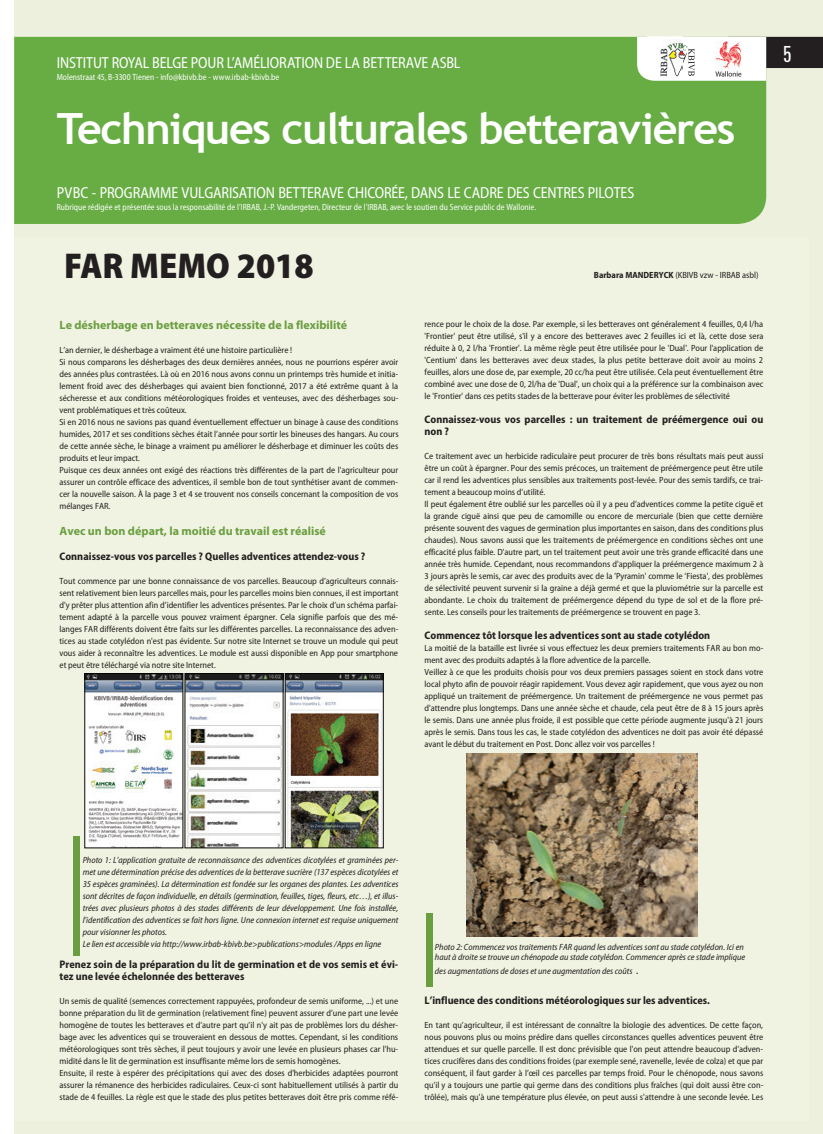
<style>
.page{position:relative;width:823px;height:1134px;background:#fff}
.page>*{position:absolute;margin:0;border:0;box-sizing:border-box;transform-origin:0 0}
.t1{font:700 43px "Trebuchet MS";letter-spacing:-.03em;color:#fff}
.t2{font:900 semi-condensed 36px "Myriad Pro";color:#231f20}
.t3{font:500 condensed 22.5px "DINOT";color:#fff}
.t4{font:semi-condensed 16px "Myriad Pro";letter-spacing:-.005em;color:#fff;scale:.95 1}
.t5{font:700 12px "Myriad Pro";color:#6b9e41}
.t6{font:700 semi-condensed 11px/12px "Myriad Pro";color:#231f20}
.t7{font:semi-condensed 9px/12px "Myriad Pro";color:#231f20}
.t8{font:italic semi-condensed 9px/12px "Myriad Pro";color:#231f20}
.t9{font:semi-condensed 9px "Myriad Pro";letter-spacing:.005em;color:#fff;scale:.92 1}
.s1{font-weight:700}
.s2{font-family:"Calibri";font-style:normal;font-stretch:normal;font-size:12px}
</style>
<div class="page">
<div style="left:14px;top:0;width:808px;height:1134px;background:#ecf0dc"></div>
<div style="left:14px;top:37px;width:751px;height:187px;background:#67ad44"></div>
<svg style="left:636px;top:37px;width:186px;height:44px;background:#b2b3ae"></svg>
<div style="left:710px;top:41px;width:35px;height:35px;background:#fff"></div>
<img style="left:715px;top:41px;width:26px;height:35px">
<div style="left:74px;top:836px;width:6px;height:119px;background:#6b9e41"></div>
<div style="left:426px;top:913px;width:6px;height:74px;background:#6b9e41"></div>
<img style="left:87px;top:675px;width:94px;height:171px">
<div style="left:85px;top:673px;width:98px;height:175px;border:1px solid #040503"></div>
<img style="left:187px;top:675px;width:94px;height:171px">
<div style="left:185px;top:673px;width:98px;height:175px;border:1px solid #040503"></div>
<img style="left:287px;top:675px;width:94px;height:171px">
<div style="left:285px;top:673px;width:98px;height:175px;border:1px solid #040503"></div>
<img style="left:466px;top:753px;width:231px;height:184px">
<img style="left:646px;top:36px;width:36px;height:35px">
<h3 class="t4" style="left:57px;top:54px;width:426px">INSTITUT ROYAL BELGE POUR L’AMÉLIORATION DE LA BETTERAVE ASBL</h3>
<p class="t9" style="left:57px;top:72px;width:243px">Molenstraat 45, B-3300 Tienen - info@kbivb.be - www.irbab-kbivb.be</p>
<h1 class="t1" style="left:57px;top:102px;width:679px">Techniques culturales betteravières</h1>
<h3 class="t4" style="left:57px;top:184px;width:609px">PVBC - PROGRAMME VULGARISATION BETTERAVE CHICORÉE, DANS LE CADRE DES CENTRES PILOTES</h3>
<p class="t9" style="left:57px;top:202px;width:522px">Rubrique rédigée et présentée sous la responsabilité de l’IRBAB, J.-P. Vandergeten, Directeur de l’IRBAB, avec le soutien du Service public de Wallonie.</p>
<h2 class="t2" style="left:64px;top:246px;width:251px">FAR MEMO 2018</h2>
<h3 class="t5" style="left:59px;top:317px;width:289px">Le désherbage en betteraves nécessite de la flexibilité</h3>
<p class="t7" style="left:59px;top:344px;width:340px">L’an dernier, le désherbage a vraiment été une histoire particulière !<br>Si nous comparons les désherbages des deux dernières années, nous ne pourrions espérer avoir des années plus contrastées. Là où en 2016 nous avons connu un printemps très humide et initia&shy;lement froid avec des désherbages qui avaient bien fonctionné, 2017 a été extrême quant à la sécheresse et aux conditions météorologiques froides et venteuses, avec des désherbages sou&shy;vent problématiques et très coûteux.<br>Si en 2016 nous ne savions pas quand éventuellement effectuer un binage à cause des conditions humides, 2017 et ses conditions sèches était l’année pour sortir les bineuses des hangars. Au cours de cette année sèche, le binage a vraiment pu améliorer le désherbage et diminuer les coûts des produits et leur impact.<br>Puisque ces deux années ont exigé des réactions très différentes de la part de l'agriculteur pour assurer un contrôle efficace des adventices, il semble bon de tout synthétiser avant de commen&shy;cer la nouvelle saison. À la page 3 et 4 se trouvent nos conseils concernant la composition de vos mélanges FAR.</p>
<h3 class="t5" style="left:59px;top:523px;width:268px">Avec un bon départ, la moitié du travail est réalisé</h3>
<p class="t6" style="left:59px;top:550px;width:307px">Connaissez-vous vos parcelles ? Quelles adventices attendez-vous ?</p>
<p class="t7" style="left:59px;top:575px;width:340px;text-align:justify">Tout commence par une bonne connaissance de vos parcelles. Beaucoup d’agriculteurs connais&shy;sent relativement bien leurs parcelles mais, pour les parcelles moins bien connues, il est important d'y prêter plus attention afin d’identifier les adventices présentes. Par le choix d’un schéma parfai&shy;tement adapté à la parcelle vous pouvez vraiment épargner. Cela signifie parfois que des mé&shy;langes FAR différents doivent être faits sur les différentes parcelles. La reconnaissance des adven&shy;tices au stade cotylédon n'est pas évidente. Sur notre site Internet se trouve un module qui peut vous aider à reconnaître les adventices. Le module est aussi disponible en App pour smartphone et peut être téléchargé via notre site Internet.</p>
<p class="t7" style="left:593px;top:270px;width:166px"><span class="s1">Barbara MANDERYCK</span> (KBIVB vzw - IRBAB asbl)</p>
<p class="t7" style="left:424px;top:318px;width:340px;text-align:justify">rence pour le choix de la dose. Par exemple, si les betteraves ont généralement 4 feuilles, 0,4 l/ha 'Frontier' peut être utilisé, s'il y a encore des betteraves avec 2 feuilles ici et là, cette dose sera réduite à 0, 2 l/ha 'Frontier'. La même règle peut être utilisée pour le 'Dual'. Pour l'application de 'Centium' dans les betteraves avec deux stades, la plus petite betterave doit avoir au moins 2 feuilles, alors une dose de, par exemple, 20 cc/ha peut être utilisée. Cela peut éventuellement être combiné avec une dose de 0, 2l/ha de 'Dual', un choix qui a la préférence sur la combinaison avec le 'Frontier' dans ces petits stades de la betterave pour éviter les problèmes de sélectivité</p>
<p class="t6" style="left:424px;top:413px;width:340px">Connaissez-vous vos parcelles : un traitement de préémergence oui ou non ?</p>
<p class="t7" style="left:424px;top:450px;width:340px">Ce traitement avec un herbicide radiculaire peut procurer de très bons résultats mais peut aussi être un coût à épargner. Pour des semis précoces, un traitement de préémergence peut être utile car il rend les adventices plus sensibles aux traitements post-levée. Pour des semis tardifs, ce trai&shy;tement a beaucoup moins d’utilité.<br>Il peut également être oublié sur les parcelles où il y a peu d’adventices comme la petite ciguë et la grande ciguë ainsi que peu de camomille ou encore de mercuriale (bien que cette dernière présente souvent des vagues de germination plus importantes en saison, dans des conditions plus chaudes). Nous savons aussi que les traitements de préémergence en conditions sèches ont une efficacité plus faible. D'autre part, un tel traitement peut avoir une très grande efficacité dans une année très humide. Cependant, nous recommandons d'appliquer la préémergence maximum 2 à 3 jours après le semis, car avec des produits avec de la 'Pyramin' comme le ‘Fiesta', des problèmes de sélectivité peuvent survenir si la graine a déjà germé et que la pluviométrie sur la parcelle est abondante. Le choix du traitement de préémergence dépend du type de sol et de la flore pré&shy;sente. Les conseils pour les traitements de préémergence se trouvent en page 3.</p>
<p class="t6" style="left:424px;top:629px;width:287px">Commencez tôt lorsque les adventices sont au stade cotylédon</p>
<p class="t7" style="left:424px;top:642px;width:340px">La moitié de la bataille est livrée si vous effectuez les deux premiers traitements FAR au bon mo&shy;ment avec des produits adaptés à la flore adventice de la parcelle.<br>Veillez à ce que les produits choisis pour vos deux premiers passages soient en stock dans votre local phyto afin de pouvoir réagir rapidement. Vous devez agir rapidement, que vous ayez ou non appliqué un traitement de préémergence. Un traitement de préémergence ne vous permet pas d'attendre plus longtemps. Dans une année sèche et chaude, cela peut être de 8 à 15 jours après le semis. Dans une année plus froide, il est possible que cette période augmente jusqu'à 21 jours après le semis. Dans tous les cas, le stade cotylédon des adventices ne doit pas avoir été dépassé avant le début du traitement en Post. Donc allez voir vos parcelles !</p>
<h3 class="t3" style="left:782px;top:40px;width:10px">5</h3>
<p class="t8" style="left:83px;top:854px;width:317px">Photo 1: L’application gratuite de reconnaissance des adventices dicotylées et graminées per&shy;met une détermination précise des adventices de la betterave sucrière (137 espèces dicotylées et 35 espèces graminées). La détermination est fondée sur les organes des plantes. Les adventices sont décrites de façon individuelle, en détails (germination, feuilles, tiges, fleurs, etc…), et illus&shy;trées avec plusieurs photos à des stades différents de leur développement. Une fois installée, l’identification des adventices se fait hors ligne. Une connexion internet est requise uniquement pour visionner les photos.<br>Le lien est accessible via http://www.irbab-kbivb.be&gt;publications&gt;modules /Apps en ligne</p>
<p class="t6" style="left:59px;top:958px;width:340px">Prenez soin de la préparation du lit de germination et de vos semis et évi&shy;tez une levée échelonnée des betteraves</p>
<p class="t7" style="left:59px;top:995px;width:340px">Un semis de qualité (semences correctement rappuyées, profondeur de semis uniforme, ...) et une bonne préparation du lit de germination (relativement fine) peuvent assurer d’une part une levée homogène de toutes les betteraves et d’autre part qu’il n'y ait pas de problèmes lors du désher&shy;bage avec les adventices qui se trouveraient en dessous de mottes. Cependant, si les conditions météorologiques sont très sèches, il peut toujours y avoir une levée en plusieurs phases car l'hu&shy;midité dans le lit de germination est insuffisante même lors de semis homogènes.<br>Ensuite, il reste à espérer des précipitations qui avec des doses d'herbicides adaptées pourront assurer la rémanence des herbicides radiculaires. Ceux-ci sont habituellement utilisés à partir du stade de 4 feuilles. La règle est que le stade des plus petites betteraves doit être pris comme réfé-</p>
<p class="t8" style="left:434px;top:941px;width:311px;line-height:10.8px">Photo 2: Commencez vos traitements FAR quand les adventices sont au stade cotylédon. Ici en haut à droite se trouve un chénopode au stade cotylédon. Commencer après ce stade implique</p>
<p class="t8" style="left:434px;top:965px;width:205px">des augmentations de doses et une augmentation des coûts <span class="s2">.</span></p>
<p class="t6" style="left:424px;top:994px;width:287px">L’influence des conditions météorologiques sur les adventices.</p>
<p class="t7" style="left:424px;top:1019px;width:340px;text-align:justify">En tant qu’agriculteur, il est intéressant de connaître la biologie des adventices. De cette façon, nous pouvons plus ou moins prédire dans quelles circonstances quelles adventices peuvent être attendues et sur quelle parcelle. Il est donc prévisible que l'on peut attendre beaucoup d’adven&shy;tices crucifères dans des conditions froides (par exemple sené, ravenelle, levée de colza) et que par conséquent, il faut garder à l’œil ces parcelles par temps froid. Pour le chénopode, nous savons qu'il y a toujours une partie qui germe dans des conditions plus fraîches (qui doit aussi être con&shy;trôlée), mais qu'à une température plus élevée, on peut aussi s'attendre à une seconde levée. Les</p>
</div>
